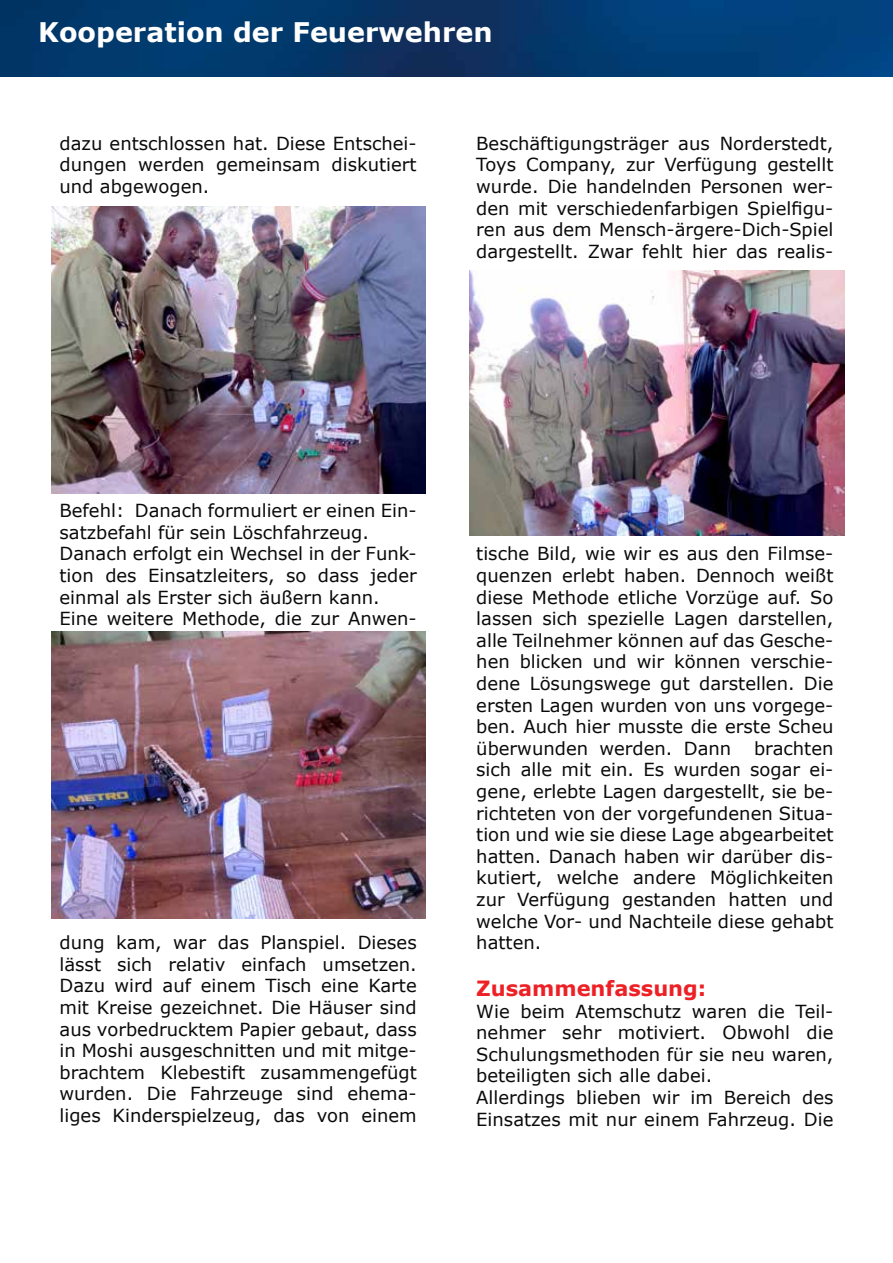
<style>
.page{position:relative;width:893px;height:1263px;background:#fff}
.page>*{position:absolute;margin:0;border:0;box-sizing:border-box;transform-origin:0 0}
.t1{font:700 27px "Verdana";color:#fff}
.t2{font:700 21px "Verdana";color:#ed2125}
.t3{font:18px/21.6px "Verdana";color:#0a0a0b;text-align:justify}
</style>
<div class="page">
<img style="left:0;top:0;width:893px;height:77px">
<img style="left:51px;top:631px;width:374px;height:287px">
<img style="left:470px;top:270px;width:374px;height:266px">
<img style="left:51px;top:206px;width:374px;height:287px">
<h1 class="t1" style="left:38px;top:13px;width:456px">Kooperation der Feuerwehren</h1>
<p class="t3" style="left:60px;top:132px;width:359px">dazu entschlossen hat. Diese Entschei&shy;dungen werden gemeinsam diskutiert und abgewogen.</p>
<p class="t3" style="left:476px;top:132px;width:359px">Beschäftigungsträger aus Norderstedt, Toys Company, zur Verfügung gestellt wurde. Die handelnden Personen wer&shy;den mit verschiedenfarbigen Spielfigu&shy;ren aus dem Mensch-ärgere-Dich-Spiel dargestellt. Zwar fehlt hier das realis-</p>
<p class="t3" style="left:60px;top:499px;width:359px;text-align:left">Befehl: Danach formuliert er einen Ein&shy;satzbefahl für sein Löschfahrzeug.<br>Danach erfolgt ein Wechsel in der Funk&shy;tion des Einsatzleiters, so dass jeder einmal als Erster sich äußern kann.<br>Eine weitere Methode, die zur Anwen-</p>
<p class="t3" style="left:60px;top:931px;width:359px">dung kam, war das Planspiel. Dieses lässt sich relativ einfach umsetzen.<br>Dazu wird auf einem Tisch eine Karte mit Kreise gezeichnet. Die Häuser sind aus vorbedrucktem Papier gebaut, dass in Moshi ausgeschnitten und mit mitge&shy;brachtem Klebestift zusammengefügt wurden. Die Fahrzeuge sind ehema&shy;liges Kinderspielzeug, das von einem</p>
<p class="t3" style="left:476px;top:543px;width:359px">tische Bild, wie wir es aus den Filmse&shy;quenzen erlebt haben. Dennoch weißt diese Methode etliche Vorzüge auf. So lassen sich spezielle Lagen darstellen, alle Teilnehmer können auf das Gesche&shy;hen blicken und wir können verschie&shy;dene Lösungswege gut darstellen. Die ersten Lagen wurden von uns vorgege&shy;ben. Auch hier musste die erste Scheu überwunden werden. Dann</p>
<p class="t3" style="left:476px;top:737px;width:359px;text-indent:278px">brachten sich alle mit ein. Es wurden sogar ei&shy;gene, erlebte Lagen dargestellt, sie be&shy;richteten von der vorgefundenen Situa&shy;tion und wie sie diese Lage abgearbeitet hatten. Danach haben wir darüber dis&shy;kutiert, welche andere Möglichkeiten zur Verfügung gestanden hatten und welche Vor- und Nachteile diese gehabt hatten.</p>
<p class="t2" style="left:476px;top:973px;width:232px">Zusammenfassung:</p>
<p class="t3" style="left:476px;top:1000px;width:359px;text-align:left">Wie beim Atemschutz waren die Teil&shy;nehmer sehr motiviert. Obwohl die Schulungsmethoden für sie neu waren, beteiligten sich alle dabei.<br>Allerdings blieben wir im Bereich des Einsatzes mit nur einem Fahrzeug. Die</p>
</div>
